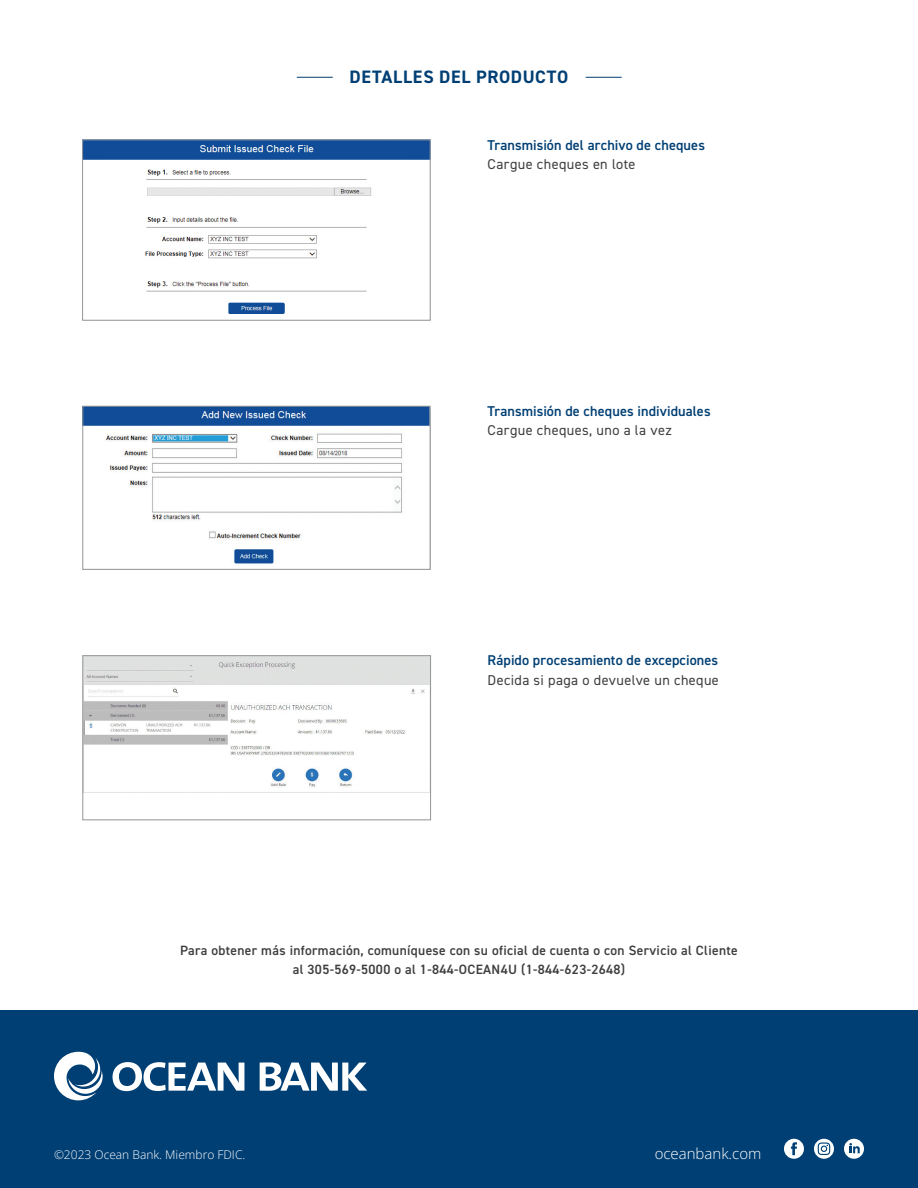
<style>
.page{position:relative;width:918px;height:1188px;background:#fff}
.page>*{position:absolute;margin:0;border:0;box-sizing:border-box;transform-origin:0 0}
.t1{font:700 18px "DIN2014";letter-spacing:.04em;color:#003f74}
.t2{font:300 15px "Open Sans";color:#fff}
.t3{font:600 14.25px "DIN2014";letter-spacing:.01em;color:#003f74}
.t4{font:14.25px "DIN2014";letter-spacing:.03em;color:#3e3e3f}
.t5{font:600 13.5px/19.5px "DIN2014";letter-spacing:.025em;color:#3e3e3f;text-align:center}
.t6{font:300 12px "Open Sans";color:#fff}
</style>
<div class="page">
<div style="left:0;top:1010px;width:918px;height:178px;background:#003f74"></div>
<svg style="left:814px;top:1139px;width:20px;height:20px"></svg>
<svg style="left:818px;top:1143px;width:12px;height:12px"></svg>
<div style="left:784px;top:1139px;width:20px;height:20px;background:#fff;border-radius:50%"></div>
<svg style="left:791px;top:1142px;width:6px;height:13px"></svg>
<div style="left:844px;top:1139px;width:20px;height:20px;background:#fff;border-radius:50%"></div>
<svg style="left:849px;top:1143px;width:11px;height:10px"></svg>
<svg style="left:113px;top:1062px;width:131px;height:29px"></svg>
<svg style="left:260px;top:1062px;width:107px;height:29px"></svg>
<svg style="left:54px;top:1052px;width:49px;height:48px"></svg>
<hr style="left:297px;top:77px;width:36px;height:1px;background:#003f74">
<hr style="left:586px;top:77px;width:36px;height:1px;background:#003f74">
<img style="left:84px;top:142px;width:344px;height:172px">
<img style="left:85px;top:408px;width:343px;height:156px">
<div style="left:83px;top:406px;width:347px;height:164px;border:1px solid #939598"></div>
<img style="left:85px;top:657px;width:344px;height:130px">
<div style="left:83px;top:655px;width:348px;height:165px;border:1px solid #939598"></div>
<p class="t1" style="left:350px;top:64px;width:220px">DETALLES DEL PRODUCTO</p>
<p class="t3" style="left:488px;top:136px;width:219px">Transmisión del archivo de cheques</p>
<p class="t4" style="left:488px;top:156px;width:149px">Cargue cheques en lote</p>
<p class="t3" style="left:488px;top:402px;width:225px">Transmisión de cheques individuales</p>
<p class="t4" style="left:488px;top:422px;width:186px">Cargue cheques, uno a la vez</p>
<p class="t3" style="left:488px;top:651px;width:232px">Rápido procesamiento de excepciones</p>
<p class="t4" style="left:488px;top:671px;width:233px">Decida si paga o devuelve un cheque</p>
<p class="t5" style="left:180px;top:940px;width:559px">Para obtener más información, comuníquese con su oficial de cuenta o con Servicio al Cliente al 305-569-5000 o al 1-844-OCEAN4U (1-844-623-2648)</p>
<p class="t6" style="left:54px;top:1146px;width:193px">©2023 Ocean Bank. Miembro FDIC.</p>
<p class="t2" style="left:655px;top:1143px;width:108px">oceanbank.com</p>
</div>
